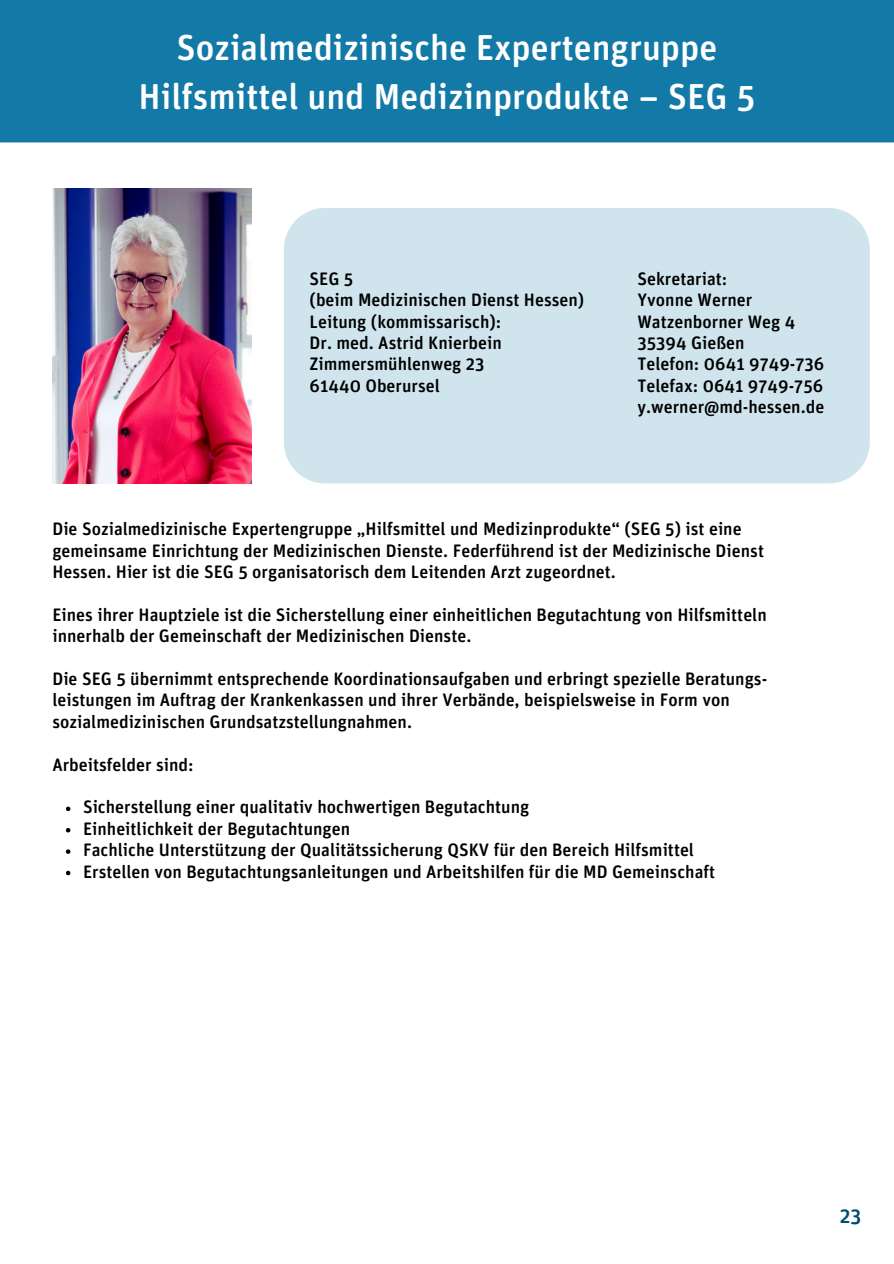
<style>
.page{position:relative;width:894px;height:1264px;background:#fff}
.page>*{position:absolute;margin:0;border:0;box-sizing:border-box;transform-origin:0 0}
.t1{font:500 36px/49.5px "Unit Rounded OT";color:#fff;text-align:center}
.t2{font:500 21px "Unit Rounded OT";color:#004b6e}
.t3{font:500 18px/21.5px "Unit Rounded OT";color:#000}
</style>
<div class="page">
<div style="left:0;top:0;width:893px;height:142px;background:#137aa8"></div>
<div style="left:284px;top:208px;width:585px;height:275px;background:#cfe4ed"></div>
<img style="left:52px;top:189px;width:200px;height:294px">
<svg style="left:66px;top:806px;width:4px;height:5px"></svg>
<svg style="left:66px;top:828px;width:4px;height:4px"></svg>
<svg style="left:66px;top:849px;width:4px;height:4px"></svg>
<svg style="left:66px;top:870px;width:4px;height:5px"></svg>
<p class="t1" style="left:138px;top:24px;width:618px">Sozialmedizinische Expertengruppe<br>Hilfsmittel und Medizinprodukte – SEG 5</p>
<h1 class="t3" style="left:309px;top:269px;width:276px">SEG 5<br>(beim Medizinischen Dienst Hessen)<br>Leitung (kommissarisch):<br>Dr. med. Astrid Knierbein<br>Zimmersmühlenweg 23<br>61440 Oberursel</h1>
<p class="t3" style="left:637px;top:269px;width:188px">Sekretariat:<br>Yvonne Werner<br>Watzenborner Weg 4<br>35394 Gießen<br>Telefon: 0641 9749-736<br>Telefax: 0641 9749-756 y.werner@md-hessen.de</p>
<p class="t3" style="left:52px;top:519px;width:713px">Die Sozialmedizinische Expertengruppe „Hilfsmittel und Medizinprodukte“ (SEG 5) ist eine gemeinsame Einrichtung der Medizinischen Dienste. Federführend ist der Medizinische Dienst<br>Hessen. Hier ist die SEG 5 organisatorisch dem Leitenden Arzt zugeordnet.</p>
<h2 class="t3" style="left:52px;top:605px;width:715px">Eines ihrer Hauptziele ist die Sicherstellung einer einheitlichen Begutachtung von Hilfsmitteln innerhalb der Gemeinschaft der Medizinischen Dienste.</h2>
<h2 class="t3" style="left:52px;top:669px;width:716px">Die SEG 5 übernimmt entsprechende Koordinationsaufgaben und erbringt spezielle Beratungs&shy;leistungen im Auftrag der Krankenkassen und ihrer Verbände, beispielsweise in Form von sozialmedizinischen Grundsatzstellungnahmen.</h2>
<h2 class="t3" style="left:52px;top:754px;width:143px">Arbeitsfelder sind:</h2>
<h2 class="t3" style="left:83px;top:797px;width:447px">Sicherstellung einer qualitativ hochwertigen Begutachtung</h2>
<h2 class="t3" style="left:83px;top:818px;width:268px">Einheitlichkeit der Begutachtungen</h2>
<h2 class="t3" style="left:83px;top:840px;width:612px">Fachliche Unterstützung der Qualitätssicherung QSKV für den Bereich Hilfsmittel</h2>
<p class="t3" style="left:83px;top:861px;width:633px">Erstellen von Begutachtungsanleitungen und Arbeitshilfen für die MD Gemeinschaft</p>
<p class="t2" style="left:839px;top:1206px;width:23px">23</p>
</div>
